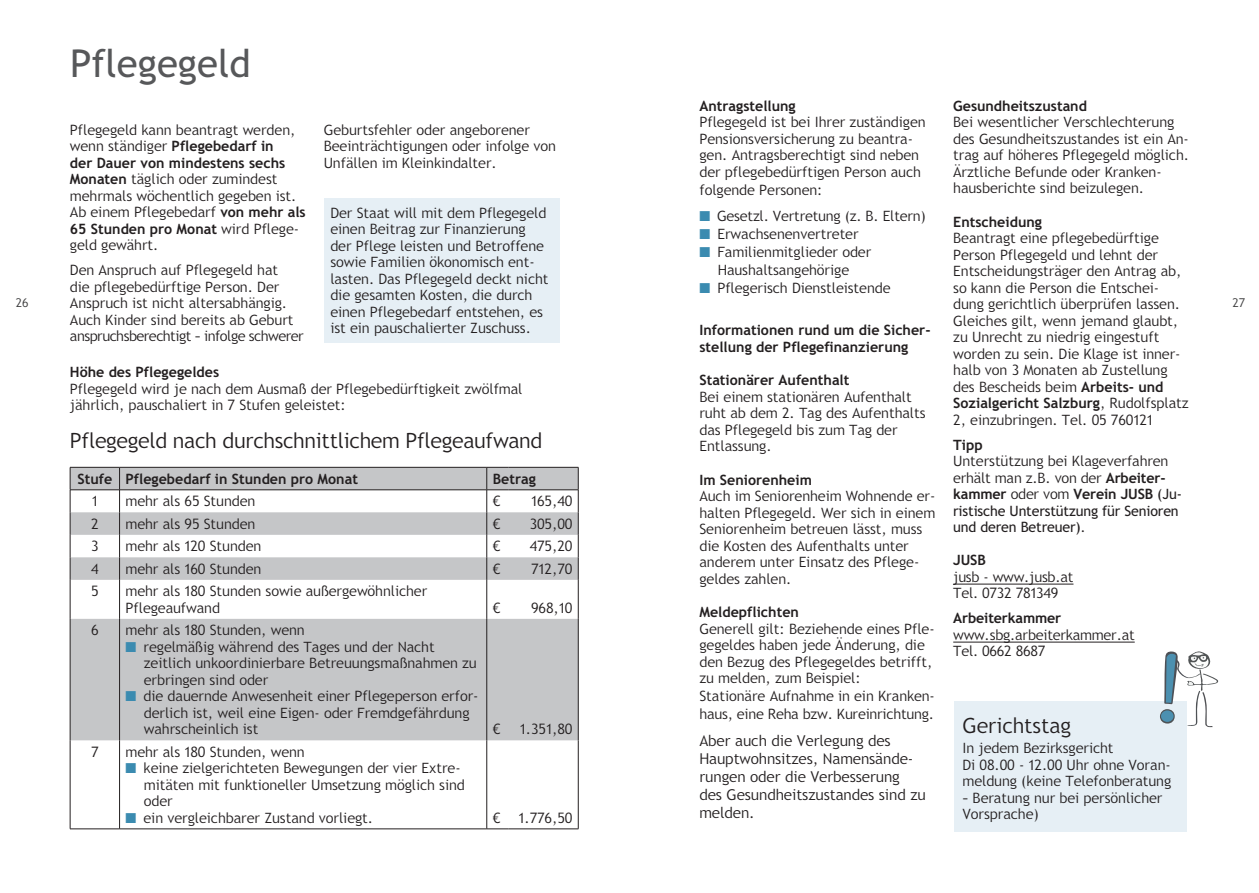
<style>
.page{position:relative;width:1259px;height:893px;background:#fff}
.page>*{position:absolute;margin:0;border:0;box-sizing:border-box;transform-origin:0 0}
.t1{font:38.4px "Trebuchet SBG2";color:#57585a}
.t2{font:300 21px "Trebuchet SBG2";letter-spacing:-.01em;color:#231f20}
.t3{font:300 15px/18px "Trebuchet SBG2";color:#231f20}
.t4{font:300 14.25px/16.5px "Trebuchet SBG2";color:#231f20}
.t5{font:700 14.25px/16.5px "Trebuchet SBG2";color:#231f20}
.t6{font:300 12px "Trebuchet SBG2";color:#3e3e3f}
.s1{font-weight:700}
.s2{font-weight:400}
.s3{color:#3b8bb0}
</style>
<div class="page">
<div style="left:954px;top:702px;width:233px;height:130px;background:#e6eff5"></div>
<hr style="left:953px;top:584px;width:120px;height:1px;background:#231f20">
<hr style="left:953px;top:642px;width:181px;height:1px;background:#231f20">
<div style="left:324px;top:198px;width:235px;height:144px;background:#e6eff5"></div>
<svg style="left:1160px;top:709px;width:14px;height:15px"></svg>
<svg style="left:1164px;top:651px;width:54px;height:76px"></svg>
<div style="left:1161px;top:710px;width:12px;height:12px;background:#4c90b0;border-radius:50%"></div>
<svg style="left:71px;top:468px;width:507px;height:272px;fill:#c5c6c8"></svg>
<hr style="left:70px;top:467px;width:50px;height:1px;background:#231f20">
<hr style="left:120px;top:467px;width:367px;height:1px;background:#231f20">
<hr style="left:508px;top:467px;width:70px;height:1px;background:#231f20">
<hr style="left:70px;top:490px;width:50px;height:1px;background:#231f20">
<hr style="left:120px;top:490px;width:367px;height:1px;background:#231f20">
<hr style="left:508px;top:490px;width:70px;height:1px;background:#231f20">
<svg style="left:70px;top:467px;width:1px;height:113px"></svg>
<svg style="left:578px;top:467px;width:1px;height:113px"></svg>
<hr style="left:70px;top:580px;width:1px;height:39px;background:#231f20">
<hr style="left:578px;top:580px;width:1px;height:39px;background:#231f20">
<hr style="left:70px;top:619px;width:1px;height:121px;background:#231f20">
<hr style="left:578px;top:619px;width:1px;height:121px;background:#231f20">
<hr style="left:70px;top:740px;width:1px;height:89px;background:#231f20">
<hr style="left:578px;top:740px;width:1px;height:89px;background:#231f20">
<hr style="left:70px;top:829px;width:50px;height:1px;background:#231f20">
<hr style="left:120px;top:829px;width:367px;height:1px;background:#231f20">
<svg style="left:487px;top:829px;width:21px;height:1px"></svg>
<hr style="left:508px;top:829px;width:70px;height:1px;background:#231f20">
<svg style="left:119px;top:467px;width:1px;height:113px"></svg>
<hr style="left:119px;top:580px;width:1px;height:39px;background:#231f20">
<hr style="left:119px;top:619px;width:1px;height:121px;background:#231f20">
<hr style="left:119px;top:740px;width:1px;height:89px;background:#231f20">
<svg style="left:486px;top:467px;width:22px;height:113px"></svg>
<hr style="left:486px;top:580px;width:1px;height:39px;background:#231f20">
<hr style="left:486px;top:619px;width:1px;height:121px;background:#231f20">
<hr style="left:486px;top:740px;width:1px;height:89px;background:#231f20">
<h1 class="t1" style="left:70px;top:41px;width:182px">Pflegegeld</h1>
<p class="t5" style="left:953px;top:97px;width:135px">Gesundheitszustand</p>
<p class="t4" style="left:953px;top:114px;width:237px">Bei wesentlicher Verschlechterung des Gesundheitszustandes ist ein An&shy;trag auf höheres Pflegegeld möglich.<br>Ärztliche Befunde oder Kranken&shy;hausberichte sind beizulegen.</p>
<p class="t5" style="left:953px;top:213px;width:90px">Entscheidung</p>
<p class="t4" style="left:953px;top:230px;width:237px">Beantragt eine pflegebedürftige Person Pflegegeld und lehnt der Entscheidungsträger den Antrag ab, so kann die Person die Entschei&shy;dung gerichtlich überprüfen lassen.<br>Gleiches gilt, wenn jemand glaubt, zu Unrecht zu niedrig eingestuft worden zu sein. Die Klage ist inner&shy;halb von 3 Monaten ab Zustellung des Bescheids beim <span class="s1">Arbeits- und Sozialgericht Salzburg</span>, Rudolfsplatz 2, einzubringen. Tel. 05 760121</p>
<p class="t5" style="left:953px;top:436px;width:31px">Tipp</p>
<p class="t4" style="left:953px;top:453px;width:230px">Unterstützung bei Klageverfahren erhält man z.B. von der <span class="s1">Arbeiter&shy;kammer</span> oder vom <span class="s1">Verein JUSB</span> <span class="s2">(Ju&shy;ristische Unterstützung für Senioren und deren Betreuer)</span>.</p>
<p class="t5" style="left:953px;top:552px;width:34px">JUSB</p>
<p class="t4" style="left:953px;top:569px;width:122px">jusb - www.jusb.at<br>Tel. 0732 781349</p>
<p class="t5" style="left:953px;top:610px;width:110px">Arbeiterkammer</p>
<p class="t4" style="left:953px;top:627px;width:183px">www.sbg.arbeiterkammer.at<br>Tel. 0662 8687</p>
<p class="t5" style="left:699px;top:97px;width:98px">Antragstellung</p>
<p class="t4" style="left:699px;top:114px;width:228px">Pflegegeld ist bei Ihrer zuständigen Pensionsversicherung zu beantra&shy;gen. Antragsberechtigt sind neben der pflegebedürftigen Person auch</p>
<p class="t4" style="left:699px;top:182px;width:125px">folgende Personen:</p>
<p class="t4" style="left:699px;top:208px;width:228px"><span class="s3">■</span> Gesetzl. Vertretung (z. B. Eltern)</p>
<p class="t4" style="left:699px;top:226px;width:161px"><span class="s3">■</span> Erwachsenenvertreter</p>
<p class="t4" style="left:699px;top:243px;width:173px;line-height:18px;text-align:center"><span class="s3">■</span> Familienmitglieder oder<br>Haushaltsangehörige</p>
<p class="t4" style="left:699px;top:280px;width:193px"><span class="s3">■</span> Pflegerisch Dienstleistende</p>
<p class="t5" style="left:699px;top:322px;width:233px">Informationen rund um die Sicher&shy;stellung der Pflegefinanzierung</p>
<p class="t5" style="left:699px;top:372px;width:151px">Stationärer Aufenthalt</p>
<p class="t4" style="left:699px;top:389px;width:228px">Bei einem stationären Aufenthalt ruht ab dem 2. Tag des Aufenthalts das Pflegegeld bis zum Tag der<br>Entlassung.</p>
<p class="t5" style="left:699px;top:471px;width:114px">Im Seniorenheim</p>
<p class="t4" style="left:699px;top:488px;width:237px">Auch im Seniorenheim Wohnende er&shy;halten Pflegegeld. Wer sich in einem<br>Seniorenheim betreuen lässt, muss die Kosten des Aufenthalts unter anderem unter Einsatz des Pflege&shy;geldes zahlen.</p>
<p class="t5" style="left:699px;top:604px;width:101px">Meldepflichten</p>
<p class="t4" style="left:699px;top:621px;width:237px">Generell gilt: Beziehende eines Pfle&shy;gegeldes haben jede Änderung, die den Bezug des Pflegegeldes betrifft, zu melden, zum Beispiel:</p>
<p class="t4" style="left:699px;top:687px;width:237px;line-height:18px">Stationäre Aufnahme in ein Kranken&shy;haus, eine Reha bzw. Kureinrichtung.</p>
<p class="t3" style="left:699px;top:732px;width:228px">Aber auch die Verlegung des<br>Hauptwohnsitzes, Namensände&shy;rungen oder die Verbesserung des Gesundheitszustandes sind zu melden.</p>
<p class="t4" style="left:70px;top:122px;width:237px">Pflegegeld kann beantragt werden, wenn ständiger <span class="s1">Pflegebedarf in<br>der Dauer von mindestens sechs<br>Monaten</span> täglich oder zumindest mehrmals wöchentlich gegeben ist.<br>Ab einem Pflegebedarf <span class="s1">von mehr als<br>65 Stunden pro Monat</span> wird Pflege&shy;geld gewährt.</p>
<p class="t4" style="left:70px;top:262px;width:235px">Den Anspruch auf Pflegegeld hat<br>die pflegebedürftige Person. Der Anspruch ist nicht altersabhängig.<br>Auch Kinder sind bereits ab Geburt anspruchsberechtigt – infolge schwerer</p>
<p class="t4" style="left:324px;top:122px;width:234px">Geburtsfehler oder angeborener<br>Beeinträchtigungen oder infolge von<br>Unfällen im Kleinkindalter.</p>
<p class="t4" style="left:330px;top:205px;width:220px">Der Staat will mit dem Pflegegeld einen Beitrag zur Finanzierung der Pflege leisten und Betroffene sowie Familien ökonomisch ent&shy;lasten. Das Pflegegeld deckt nicht die gesamten Kosten, die durch einen Pflegebedarf entstehen, es ist ein pauschalierter Zuschuss.</p>
<p class="t6" style="left:16px;top:295px;width:14px">26</p>
<p class="t6" style="left:1232px;top:295px;width:14px">27</p>
<p class="t5" style="left:70px;top:364px;width:151px">Höhe des Pflegegeldes</p>
<p class="t4" style="left:70px;top:381px;width:454px">Pflegegeld wird je nach dem Ausmaß der Pflegebedürftigkeit zwölfmal jährlich, pauschaliert in 7 Stufen geleistet:</p>
<h2 class="t2" style="left:70px;top:428px;width:474px">Pflegegeld nach durchschnittlichem Pflegeaufwand</h2>
<p class="t5" style="left:77px;top:470px;width:282px">Stufe Pflegebedarf in Stunden pro Monat</p>
<p class="t5" style="left:493px;top:470px;width:45px">Betrag</p>
<p class="t4" style="left:92px;top:493px;width:7px">1</p>
<p class="t4" style="left:126px;top:493px;width:131px">mehr als 65 Stunden</p>
<p class="t4" style="left:493px;top:493px;width:9px">€</p>
<p class="t4" style="left:531px;top:493px;width:43px">165,40</p>
<p class="t4" style="left:91px;top:516px;width:9px">2</p>
<p class="t4" style="left:126px;top:516px;width:131px">mehr als 95 Stunden</p>
<p class="t4" style="left:493px;top:516px;width:9px">€</p>
<p class="t4" style="left:530px;top:516px;width:44px">305,00</p>
<p class="t4" style="left:91px;top:538px;width:9px">3</p>
<p class="t4" style="left:126px;top:538px;width:137px">mehr als 120 Stunden</p>
<p class="t4" style="left:493px;top:538px;width:9px">€</p>
<p class="t4" style="left:530px;top:538px;width:44px">475,20</p>
<p class="t4" style="left:91px;top:561px;width:9px">4</p>
<p class="t4" style="left:126px;top:561px;width:137px">mehr als 160 Stunden</p>
<p class="t4" style="left:493px;top:561px;width:9px">€</p>
<p class="t4" style="left:531px;top:561px;width:43px">712,70</p>
<p class="t4" style="left:91px;top:583px;width:9px">5</p>
<p class="t4" style="left:126px;top:583px;width:303px">mehr als 180 Stunden sowie außergewöhnlicher<br>Pflegeaufwand</p>
<p class="t4" style="left:493px;top:600px;width:9px">€</p>
<p class="t4" style="left:531px;top:600px;width:43px">968,10</p>
<p class="t4" style="left:91px;top:622px;width:9px">6</p>
<p class="t4" style="left:126px;top:622px;width:181px">mehr als 180 Stunden, wenn</p>
<p class="t4" style="left:144px;top:639px;width:334px;text-indent:-18px"><span class="s3">■</span> regelmäßig während des Tages und der Nacht zeitlich unkoordinierbare Betreuungsmaßnahmen zu erbringen sind oder</p>
<p class="t4" style="left:144px;top:688px;width:336px;text-indent:-18px"><span class="s3">■</span> die dauernde Anwesenheit einer Pflegeperson erfor&shy;derlich ist, weil eine Eigen- oder Fremdgefährdung wahrscheinlich ist</p>
<h2 class="t2" style="left:962px;top:712px;width:110px">Gerichtstag</h2>
<p class="t4" style="left:962px;top:740px;width:210px">In jedem Bezirksgericht<br>Di 08.00 - 12.00 Uhr ohne Voran&shy;meldung (keine Telefonberatung</p>
<p class="t4" style="left:962px;top:789px;width:201px">– Beratung nur bei persönlicher<br>Vorsprache)</p>
<p class="t4" style="left:493px;top:721px;width:9px">€</p>
<p class="t4" style="left:520px;top:721px;width:54px">1.351,80</p>
<p class="t4" style="left:91px;top:744px;width:9px">7</p>
<p class="t4" style="left:126px;top:744px;width:181px">mehr als 180 Stunden, wenn</p>
<p class="t4" style="left:144px;top:760px;width:322px;text-indent:-18px"><span class="s3">■</span> keine zielgerichteten Bewegungen der vier Extre&shy;mitäten mit funktioneller Umsetzung möglich sind oder</p>
<p class="t4" style="left:126px;top:810px;width:249px"><span class="s3">■</span> ein vergleichbarer Zustand vorliegt.</p>
<p class="t4" style="left:493px;top:810px;width:9px">€</p>
<p class="t4" style="left:518px;top:810px;width:55px">1.776,50</p>
</div>
